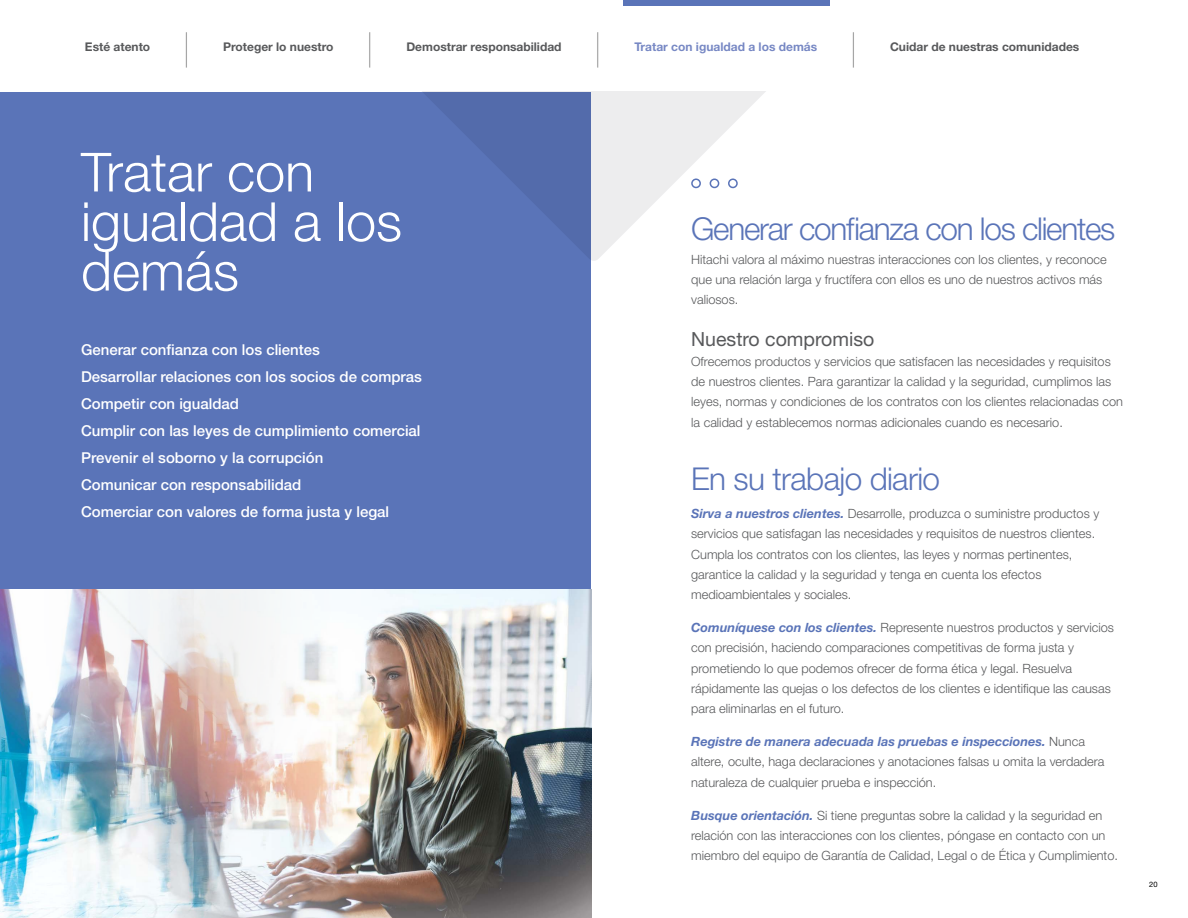
<style>
.page{position:relative;width:1188px;height:918px;background:#fff}
.page>*{position:absolute;margin:0;border:0;box-sizing:border-box;transform-origin:0 0}
.t1{font:300 54px/49.5px "Helvetica Neue LT Std";color:#fff}
.t2{font:700 35.25px "Helvetica Neue LT Std";color:#000;scale:.1 1}
.t3{font:300 31.5px "Helvetica Neue LT Std";letter-spacing:-.04em;color:#5a74b8}
.t4{font:300 31.5px "Helvetica Neue LT Std";letter-spacing:-.02em;color:#5a74b8}
.t5{font:19.5px "Helvetica Neue LT Std";color:#58595b}
.t6{font:500 15px/27px "Helvetica Neue LT Std";color:#fff}
.t7{font:300 12.75px/20.2px "Helvetica Neue LT Std";color:#58595b}
.t8{font:700 12px "Helvetica Neue LT Std";color:#58595b}
.t9{font:700 12px "Helvetica Neue LT Std";color:#7788c4}
.t10{font:7.5px "Helvetica Neue LT Std";color:#000}
.s1{font-weight:700;font-style:italic;color:#5a74b8}
</style>
<div class="page">
<svg style="left:591px;top:92px;width:174px;height:169px;fill:#ededee"></svg>
<div style="left:0;top:92px;width:591px;height:499px;background:#5a74b8"></div>
<div style="left:691px;top:178px;width:10px;height:10px;border:2px solid #5a74b8;border-radius:50%"></div>
<div style="left:710px;top:178px;width:9px;height:10px;border:2px solid #5a74b8;border-radius:50%"></div>
<div style="left:728px;top:178px;width:10px;height:10px;border:2px solid #5a74b8;border-radius:50%"></div>
<div style="left:623px;top:0;width:206px;height:5px;background:#5a74b8"></div>
<img style="left:0;top:590px;width:591px;height:328px">
<p class="t8" style="left:85px;top:40px;width:67px">Esté atento</p>
<h2 class="t2" style="left:186px;top:26px;width:9px">|</h2>
<p class="t8" style="left:223px;top:40px;width:112px">Proteger lo nuestro</p>
<h2 class="t2" style="left:370px;top:26px;width:9px">|</h2>
<p class="t8" style="left:406px;top:40px;width:157px">Demostrar responsabilidad</p>
<h2 class="t2" style="left:598px;top:26px;width:9px">|</h2>
<p class="t9" style="left:634px;top:40px;width:184px">Tratar con igualdad a los demás</p>
<h2 class="t2" style="left:853px;top:26px;width:9px">|</h2>
<p class="t8" style="left:890px;top:40px;width:191px">Cuidar de nuestras comunidades</p>
<h1 class="t1" style="left:81px;top:146px;width:323px">Tratar con igualdad a los demás</h1>
<p class="t6" style="left:81px;top:336px;width:343px">Generar confianza con los clientes<br>Desarrollar relaciones con los socios de compras Competir con igualdad<br>Cumplir con las leyes de cumplimiento comercial Prevenir el soborno y la corrupción<br>Comunicar con responsabilidad<br>Comerciar con valores de forma justa y legal</p>
<h3 class="t3" style="left:691px;top:209px;width:426px">Generar confianza con los clientes</h3>
<p class="t7" style="left:691px;top:249px;width:417px">Hitachi valora al máximo nuestras interacciones con los clientes, y reconoce que una relación larga y fructífera con ellos es uno de nuestros activos más valiosos.</p>
<h3 class="t5" style="left:691px;top:327px;width:185px">Nuestro compromiso</h3>
<p class="t7" style="left:691px;top:351px;width:433px">Ofrecemos productos y servicios que satisfacen las necesidades y requisitos de nuestros clientes. Para garantizar la calidad y la seguridad, cumplimos las leyes, normas y condiciones de los contratos con los clientes relacionadas con la calidad y establecemos normas adicionales cuando es necesario.</p>
<h3 class="t4" style="left:691px;top:459px;width:250px">En su trabajo diario</h3>
<p class="t7" style="left:691px;top:503px;width:410px"><span class="s1">Sirva a nuestros clientes.</span> Desarrolle, produzca o suministre productos y servicios que satisfagan las necesidades y requisitos de nuestros clientes.<br>Cumpla los contratos con los clientes, las leyes y normas pertinentes, garantice la calidad y la seguridad y tenga en cuenta los efectos medioambientales y sociales.</p>
<p class="t7" style="left:691px;top:617px;width:424px"><span class="s1">Comuníquese con los clientes.</span> Represente nuestros productos y servicios con precisión, haciendo comparaciones competitivas de forma justa y prometiendo lo que podemos ofrecer de forma ética y legal. Resuelva rápidamente las quejas o los defectos de los clientes e identifique las causas para eliminarlas en el futuro.</p>
<p class="t7" style="left:691px;top:731px;width:415px"><span class="s1">Registre de manera adecuada las pruebas e inspecciones.</span> Nunca altere, oculte, haga declaraciones y anotaciones falsas u omita la verdadera naturaleza de cualquier prueba e inspección.</p>
<p class="t7" style="left:691px;top:805px;width:428px"><span class="s1">Busque orientación.</span> Si tiene preguntas sobre la calidad y la seguridad en relación con las interacciones con los clientes, póngase en contacto con un miembro del equipo de Garantía de Calidad, Legal o de Ética y Cumplimiento.</p>
<p class="t10" style="left:1149px;top:880px;width:10px">20</p>
</div>
